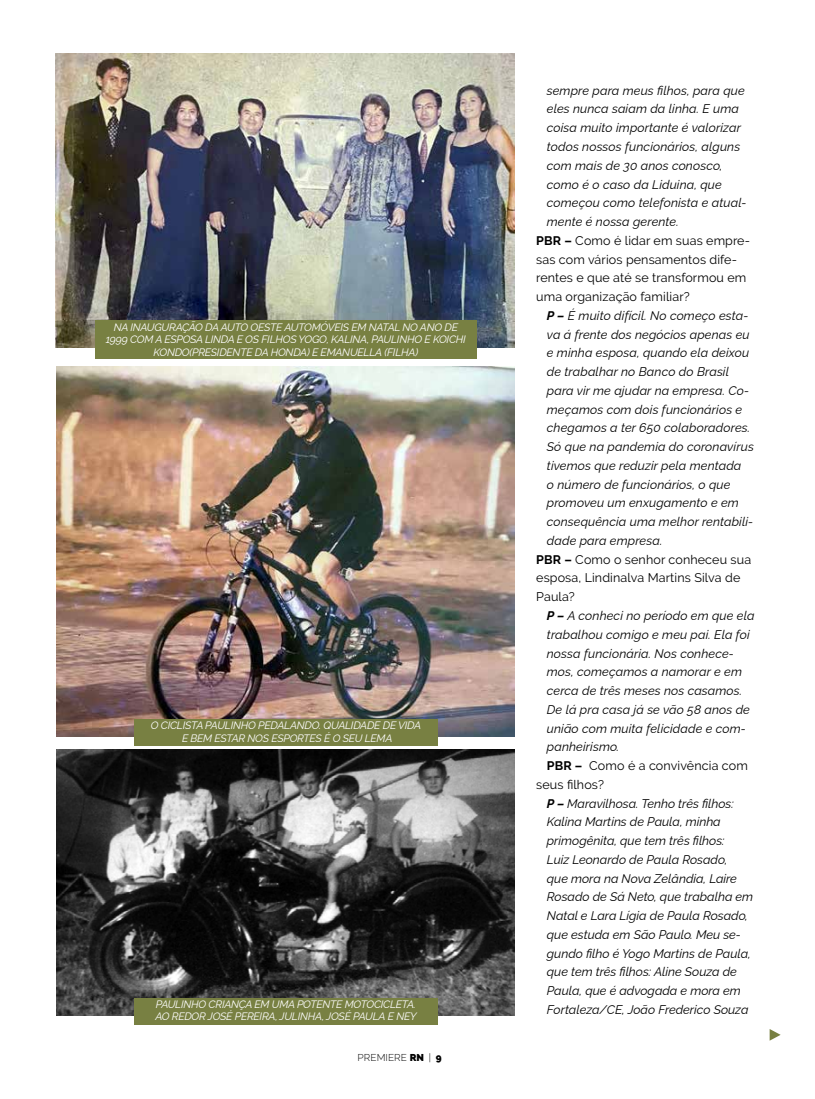
<style>
.page{position:relative;width:815px;height:1099px;background:#fff}
.page>*{position:absolute;margin:0;border:0;box-sizing:border-box;transform-origin:0 0}
.t1{font:italic 12.5px "Raleway";letter-spacing:.01em;color:#000}
.t2{font:12.5px "Raleway";letter-spacing:.01em;color:#000}
.t3{font:italic 10.75px/12.5px "Raleway";letter-spacing:-.02em;color:#fff;text-align:center}
.t4{font:300 10px "Raleway";letter-spacing:.01em;color:#000}
.s1{font-weight:900}
.s2{font-weight:700}
</style>
<div class="page">
<img style="left:56px;top:53px;width:459px;height:294px">
<img style="left:57px;top:366px;width:458px;height:370px">
<img style="left:57px;top:749px;width:458px;height:266px">
<div style="left:95px;top:320px;width:382px;height:39px;background:#788042"></div>
<div style="left:134px;top:719px;width:303px;height:27px;background:#788042"></div>
<div style="left:134px;top:997px;width:303px;height:27px;background:#788042"></div>
<svg style="left:770px;top:1029px;width:11px;height:11px"></svg>
<p class="t3" style="left:106px;top:319px;width:362px">NA INAUGURAÇÃO DA AUTO OESTE AUTOMÓVEIS EM NATAL NO ANO DE<br>1999 COM A ESPOSA LINDA E OS FILHOS YOGO, KALINA, PAULINHO E KOICHI<br>KONDO(PRESIDENTE DA HONDA) E EMANUELLA (FILHA)</p>
<p class="t3" style="left:151px;top:718px;width:272px">O CICLISTA PAULINHO PEDALANDO. QUALIDADE DE VIDA<br>E BEM ESTAR NOS ESPORTES É O SEU LEMA</p>
<p class="t3" style="left:155px;top:996px;width:263px;text-align:left">PAULINHO CRIANÇA EM UMA POTENTE MOTOCICLETA.<br>AO REDOR JOSÉ PEREIRA, JULINHA, JOSÉ PAULA E NEY</p>
<p class="t4" style="left:358px;top:1049px;width:86px">PREMIERE <span class="s1">RN</span> | <span class="s1">9</span></p>
<p class="t1" style="left:547px;top:80px;width:199px">sempre para meus filhos, para que</p>
<p class="t1" style="left:547px;top:99px;width:194px">eles nunca saiam da linha. E uma</p>
<p class="t1" style="left:547px;top:118px;width:196px">coisa muito importante é valorizar</p>
<p class="t1" style="left:547px;top:137px;width:195px">todos nossos funcionários, alguns</p>
<p class="t1" style="left:547px;top:155px;width:177px">com mais de 30 anos conosco,</p>
<p class="t1" style="left:547px;top:174px;width:177px">como é o caso da Liduina, que</p>
<p class="t1" style="left:547px;top:193px;width:201px">começou como telefonista e atual-</p>
<p class="t1" style="left:547px;top:212px;width:133px">mente é nossa gerente.</p>
<p class="t2" style="left:536px;top:233px;width:215px"><span class="s2">PBR –</span> Como é lidar em suas empre-</p>
<p class="t2" style="left:536px;top:252px;width:202px">sas com vários pensamentos dife-</p>
<p class="t2" style="left:536px;top:271px;width:212px">rentes e que até se transformou em</p>
<p class="t2" style="left:536px;top:289px;width:155px">uma organização familiar?</p>
<p class="t1" style="left:547px;top:305px;width:203px"><span class="s2">P –</span> É muito difícil. No começo esta-</p>
<p class="t1" style="left:547px;top:324px;width:204px">va á frente dos negócios apenas eu</p>
<p class="t1" style="left:547px;top:343px;width:204px">e minha esposa, quando ela deixou</p>
<p class="t1" style="left:547px;top:362px;width:184px">de trabalhar no Banco do Brasil</p>
<p class="t1" style="left:547px;top:380px;width:204px">para vir me ajudar na empresa. Co-</p>
<p class="t1" style="left:547px;top:399px;width:197px">meçamos com dois funcionários e</p>
<p class="t1" style="left:547px;top:418px;width:205px">chegamos a ter 650 colaboradores.</p>
<p class="t1" style="left:547px;top:437px;width:208px">Só que na pandemia do coronavírus</p>
<p class="t1" style="left:547px;top:455px;width:196px">tivemos que reduzir pela mentada</p>
<p class="t1" style="left:547px;top:474px;width:185px">o número de funcionários, o que</p>
<p class="t1" style="left:547px;top:493px;width:193px">promoveu um enxugamento e em</p>
<p class="t1" style="left:547px;top:512px;width:208px">consequência uma melhor rentabili-</p>
<p class="t1" style="left:547px;top:530px;width:117px">dade para empresa.</p>
<p class="t2" style="left:536px;top:552px;width:216px"><span class="s2">PBR –</span> Como o senhor conheceu sua</p>
<p class="t2" style="left:536px;top:571px;width:206px">esposa, Lindinalva Martins Silva de</p>
<p class="t2" style="left:536px;top:589px;width:40px">Paula?</p>
<p class="t1" style="left:547px;top:605px;width:209px"><span class="s2">P –</span> A conheci no período em que ela</p>
<p class="t1" style="left:547px;top:624px;width:204px">trabalhou comigo e meu pai. Ela foi</p>
<p class="t1" style="left:547px;top:643px;width:189px">nossa funcionária. Nos conhece-</p>
<p class="t1" style="left:547px;top:662px;width:197px">mos, começamos a namorar e em</p>
<p class="t1" style="left:547px;top:680px;width:197px">cerca de três meses nos casamos.</p>
<p class="t1" style="left:547px;top:699px;width:205px">De lá pra casa já se vão 58 anos de</p>
<p class="t1" style="left:547px;top:718px;width:201px">união com muita felicidade e com-</p>
<p class="t1" style="left:547px;top:737px;width:74px">panheirismo.</p>
<p class="t2" style="left:547px;top:758px;width:203px"><span class="s2">PBR –</span> Como é a convivência com</p>
<p class="t2" style="left:536px;top:777px;width:69px">seus filhos?</p>
<p class="t1" style="left:547px;top:793px;width:188px"><span class="s2">P –</span> Maravilhosa. Tenho três filhos:</p>
<p class="t1" style="left:547px;top:812px;width:175px">Kalina Martins de Paula, minha</p>
<p class="t1" style="left:547px;top:830px;width:179px">primogênita, que tem três filhos:</p>
<p class="t1" style="left:547px;top:849px;width:182px">Luiz Leonardo de Paula Rosado,</p>
<p class="t1" style="left:547px;top:868px;width:192px">que mora na Nova Zelândia, Laire</p>
<p class="t1" style="left:547px;top:887px;width:208px">Rosado de Sá Neto, que trabalha em</p>
<p class="t1" style="left:547px;top:905px;width:202px">Natal e Lara Lígia de Paula Rosado,</p>
<p class="t1" style="left:547px;top:924px;width:196px">que estuda em São Paulo. Meu se-</p>
<p class="t1" style="left:547px;top:943px;width:205px">gundo filho é Yogo Martins de Paula,</p>
<p class="t1" style="left:547px;top:962px;width:192px">que tem três filhos: Aline Souza de</p>
<p class="t1" style="left:547px;top:980px;width:195px">Paula, que é advogada e mora em</p>
<p class="t1" style="left:547px;top:999px;width:203px">Fortaleza/CE, João Frederico Souza</p>
</div>
